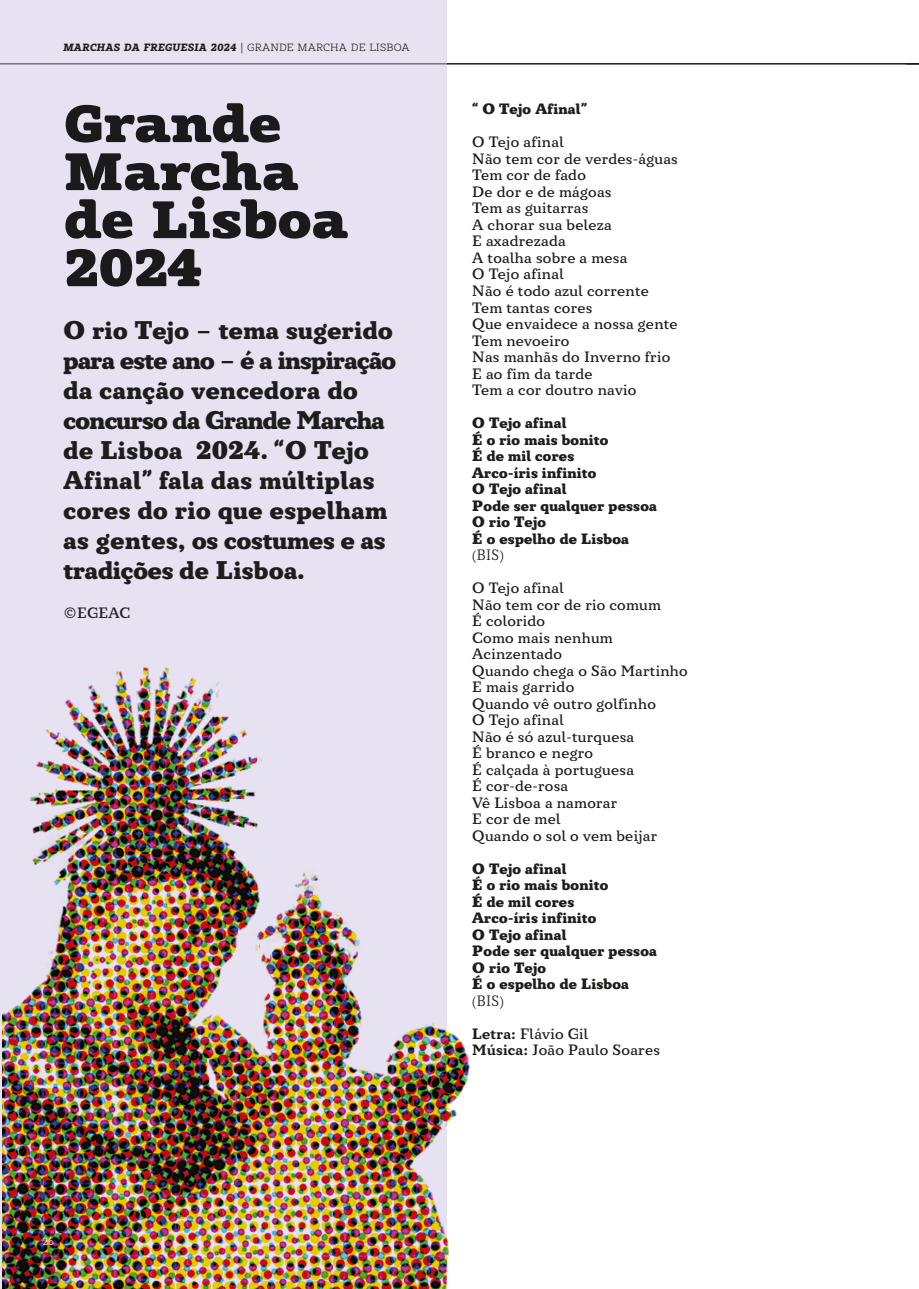
<style>
.page{position:relative;width:919px;height:1289px;background:#fff}
.page>*{position:absolute;margin:0;border:0;box-sizing:border-box;transform-origin:0 0}
.Heading_2_-_Handwritten__Align_Center{font:900 52.5px/48px "Vaccine";color:#1a1a1a}
.Heading_2_-_Handwritten__Align_Center-2{font:900 25.5px/30px "Circe Slab C";letter-spacing:.02em;color:#1d1d1b}
.Heading_2_-_Handwritten__Align_Center-3{font:900 25.5px/30px "Circe Slab C";letter-spacing:-.02em;color:#1d1d1b}
.Heading_2_-_Handwritten__Align_Center-4{font:900 25.5px/30px "Circe Slab C";color:#1d1d1b}
.Heading_2_-_Handwritten__Align_Center-5{font:500 15px "Circe Slab C";letter-spacing:.02em;color:#1d1d1b}
.Heading_2_-_Handwritten__Align_Center-6{font:900 15px "Circe Slab C";letter-spacing:.02em;color:#1d1d1b}
.Heading_2_-_Handwritten__Align_Center-7{font:300 15px "Circe Slab C Narrow";letter-spacing:.02em;color:#1d1d1b}
.Heading_1_-_All_Caps__Align_Center{font:italic 800 10.5px "Vaccine";letter-spacing:.01em;color:#1d1d1b}
.t1{font:300 10.5px "Vaccine";color:#fff}
.s1{font-weight:300;font-style:normal}
.s2{font-family:"Vaccine";font-weight:300;font-style:italic}
.s3{font-weight:700}
</style>
<div class="page">
<hr style="left:0;top:63px;width:918px;height:2px;background:#1d1d1b">
<div style="left:0;top:0;width:446px;height:1288px;background:#e6e2f1"></div>
<img style="left:3px;top:593px;width:467px;height:695px">
<svg style="left:906px;top:64px;width:12px;height:1px"></svg>
<p class="Heading_1_-_All_Caps__Align_Center" style="left:63px;top:40px;width:348px">MARCHAS DA FREGUESIA 2024 <span class="s1">| GRANDE MARCHA DE LISBOA</span></p>
<p class="Heading_2_-_Handwritten__Align_Center" style="left:64px;top:102px;width:236px">Grande<br>Marcha</p>
<p class="Heading_2_-_Handwritten__Align_Center" style="left:64px;top:198px;width:285px">de Lisboa<br>2024</p>
<p class="Heading_2_-_Handwritten__Align_Center-3" style="left:64px;top:316px;width:334px">O rio Tejo – tema sugerido para este ano – é a inspiração</p>
<p class="Heading_2_-_Handwritten__Align_Center-2" style="left:64px;top:376px;width:295px">da canção vencedora do</p>
<p class="Heading_2_-_Handwritten__Align_Center-3" style="left:64px;top:406px;width:322px">concurso da Grande Marcha</p>
<p class="Heading_2_-_Handwritten__Align_Center-2" style="left:64px;top:436px;width:306px">de Lisboa 2024. “O Tejo</p>
<p class="Heading_2_-_Handwritten__Align_Center-2" style="left:64px;top:466px;width:325px">Afinal” fala das múltiplas cores do rio que espelham</p>
<p class="Heading_2_-_Handwritten__Align_Center-4" style="left:64px;top:526px;width:323px">as gentes, os costumes e as tradições de Lisboa.</p>
<p class="Heading_2_-_Handwritten__Align_Center-5" style="left:64px;top:604px;width:68px"><span class="s2">©</span> EGEAC</p>
<p class="Heading_2_-_Handwritten__Align_Center-6" style="left:472px;top:100px;width:116px">“ O Tejo Afinal”</p>
<p class="Heading_2_-_Handwritten__Align_Center-5" style="left:472px;top:134px;width:93px">O Tejo afinal</p>
<p class="Heading_2_-_Handwritten__Align_Center-5" style="left:472px;top:150px;width:207px">Não tem cor de verdes-águas</p>
<p class="Heading_2_-_Handwritten__Align_Center-5" style="left:472px;top:167px;width:115px">Tem cor de fado</p>
<p class="Heading_2_-_Handwritten__Align_Center-5" style="left:472px;top:183px;width:141px">De dor e de mágoas</p>
<p class="Heading_2_-_Handwritten__Align_Center-5" style="left:472px;top:200px;width:118px">Tem as guitarras</p>
<p class="Heading_2_-_Handwritten__Align_Center-5" style="left:472px;top:216px;width:141px">A chorar sua beleza</p>
<p class="Heading_2_-_Handwritten__Align_Center-5" style="left:472px;top:233px;width:95px">E axadrezada</p>
<p class="Heading_2_-_Handwritten__Align_Center-5" style="left:472px;top:249px;width:157px">A toalha sobre a mesa</p>
<p class="Heading_2_-_Handwritten__Align_Center-5" style="left:472px;top:266px;width:93px">O Tejo afinal</p>
<p class="Heading_2_-_Handwritten__Align_Center-5" style="left:472px;top:282px;width:178px">Não é todo azul corrente</p>
<p class="Heading_2_-_Handwritten__Align_Center-5" style="left:472px;top:299px;width:122px">Tem tantas cores</p>
<p class="Heading_2_-_Handwritten__Align_Center-5" style="left:472px;top:315px;width:207px">Que envaidece a nossa gente</p>
<p class="Heading_2_-_Handwritten__Align_Center-5" style="left:472px;top:332px;width:99px">Tem nevoeiro</p>
<p class="Heading_2_-_Handwritten__Align_Center-5" style="left:472px;top:348px;width:199px">Nas manhãs do Inverno frio</p>
<p class="Heading_2_-_Handwritten__Align_Center-5" style="left:472px;top:365px;width:122px">E ao fim da tarde</p>
<p class="Heading_2_-_Handwritten__Align_Center-5" style="left:472px;top:381px;width:166px">Tem a cor doutro navio</p>
<p class="Heading_2_-_Handwritten__Align_Center-6" style="left:472px;top:414px;width:96px">O Tejo afinal</p>
<p class="Heading_2_-_Handwritten__Align_Center-6" style="left:472px;top:430px;width:138px">É o rio mais bonito</p>
<p class="Heading_2_-_Handwritten__Align_Center-6" style="left:472px;top:447px;width:103px">É de mil cores</p>
<p class="Heading_2_-_Handwritten__Align_Center-6" style="left:472px;top:463px;width:126px">Arco-íris infinito</p>
<p class="Heading_2_-_Handwritten__Align_Center-6" style="left:472px;top:480px;width:96px">O Tejo afinal</p>
<p class="Heading_2_-_Handwritten__Align_Center-6" style="left:472px;top:496px;width:186px">Pode ser qualquer pessoa</p>
<p class="Heading_2_-_Handwritten__Align_Center-6" style="left:472px;top:513px;width:75px">O rio Tejo</p>
<p class="Heading_2_-_Handwritten__Align_Center-6" style="left:472px;top:529px;width:158px">É o espelho de Lisboa</p>
<p class="Heading_2_-_Handwritten__Align_Center-7" style="left:472px;top:546px;width:33px">(BIS)</p>
<p class="Heading_2_-_Handwritten__Align_Center-5" style="left:472px;top:579px;width:93px">O Tejo afinal</p>
<p class="Heading_2_-_Handwritten__Align_Center-5" style="left:472px;top:596px;width:190px">Não tem cor de rio comum</p>
<p class="Heading_2_-_Handwritten__Align_Center-5" style="left:472px;top:612px;width:74px">É colorido</p>
<p class="Heading_2_-_Handwritten__Align_Center-5" style="left:472px;top:629px;width:142px">Como mais nenhum</p>
<p class="Heading_2_-_Handwritten__Align_Center-5" style="left:472px;top:645px;width:91px">Acinzentado</p>
<p class="Heading_2_-_Handwritten__Align_Center-5" style="left:472px;top:662px;width:217px">Quando chega o São Martinho</p>
<p class="Heading_2_-_Handwritten__Align_Center-5" style="left:472px;top:678px;width:103px">E mais garrido</p>
<p class="Heading_2_-_Handwritten__Align_Center-5" style="left:472px;top:695px;width:185px">Quando vê outro golfinho</p>
<p class="Heading_2_-_Handwritten__Align_Center-5" style="left:472px;top:711px;width:93px">O Tejo afinal</p>
<p class="Heading_2_-_Handwritten__Align_Center-5" style="left:472px;top:728px;width:163px">Não é só azul-turquesa</p>
<p class="Heading_2_-_Handwritten__Align_Center-5" style="left:472px;top:744px;width:122px">É branco e negro</p>
<p class="Heading_2_-_Handwritten__Align_Center-5" style="left:472px;top:761px;width:163px">É calçada à portuguesa</p>
<p class="Heading_2_-_Handwritten__Align_Center-5" style="left:472px;top:777px;width:97px">É cor-de-rosa</p>
<p class="Heading_2_-_Handwritten__Align_Center-5" style="left:472px;top:794px;width:146px">Vê Lisboa a namorar</p>
<p class="Heading_2_-_Handwritten__Align_Center-5" style="left:472px;top:810px;width:90px">E cor de mel</p>
<p class="Heading_2_-_Handwritten__Align_Center-5" style="left:472px;top:827px;width:186px">Quando o sol o vem beijar</p>
<p class="Heading_2_-_Handwritten__Align_Center-6" style="left:472px;top:859px;width:96px">O Tejo afinal</p>
<p class="Heading_2_-_Handwritten__Align_Center-6" style="left:472px;top:876px;width:138px">É o rio mais bonito</p>
<p class="Heading_2_-_Handwritten__Align_Center-6" style="left:472px;top:892px;width:103px">É de mil cores</p>
<p class="Heading_2_-_Handwritten__Align_Center-6" style="left:472px;top:909px;width:126px">Arco-íris infinito</p>
<p class="Heading_2_-_Handwritten__Align_Center-6" style="left:472px;top:925px;width:96px">O Tejo afinal</p>
<p class="Heading_2_-_Handwritten__Align_Center-6" style="left:472px;top:942px;width:186px">Pode ser qualquer pessoa</p>
<p class="Heading_2_-_Handwritten__Align_Center-6" style="left:472px;top:958px;width:75px">O rio Tejo</p>
<p class="Heading_2_-_Handwritten__Align_Center-6" style="left:472px;top:975px;width:158px">É o espelho de Lisboa</p>
<p class="Heading_2_-_Handwritten__Align_Center-7" style="left:472px;top:992px;width:33px">(BIS)</p>
<p class="Heading_2_-_Handwritten__Align_Center-5" style="left:472px;top:1025px;width:118px"><span class="s3">Letra:</span> Flávio Gil</p>
<p class="Heading_2_-_Handwritten__Align_Center-5" style="left:472px;top:1041px;width:189px"><span class="s3">Música:</span> João Paulo Soares</p>
<p class="t1" style="left:42px;top:1235px;width:13px">26</p>
</div>
